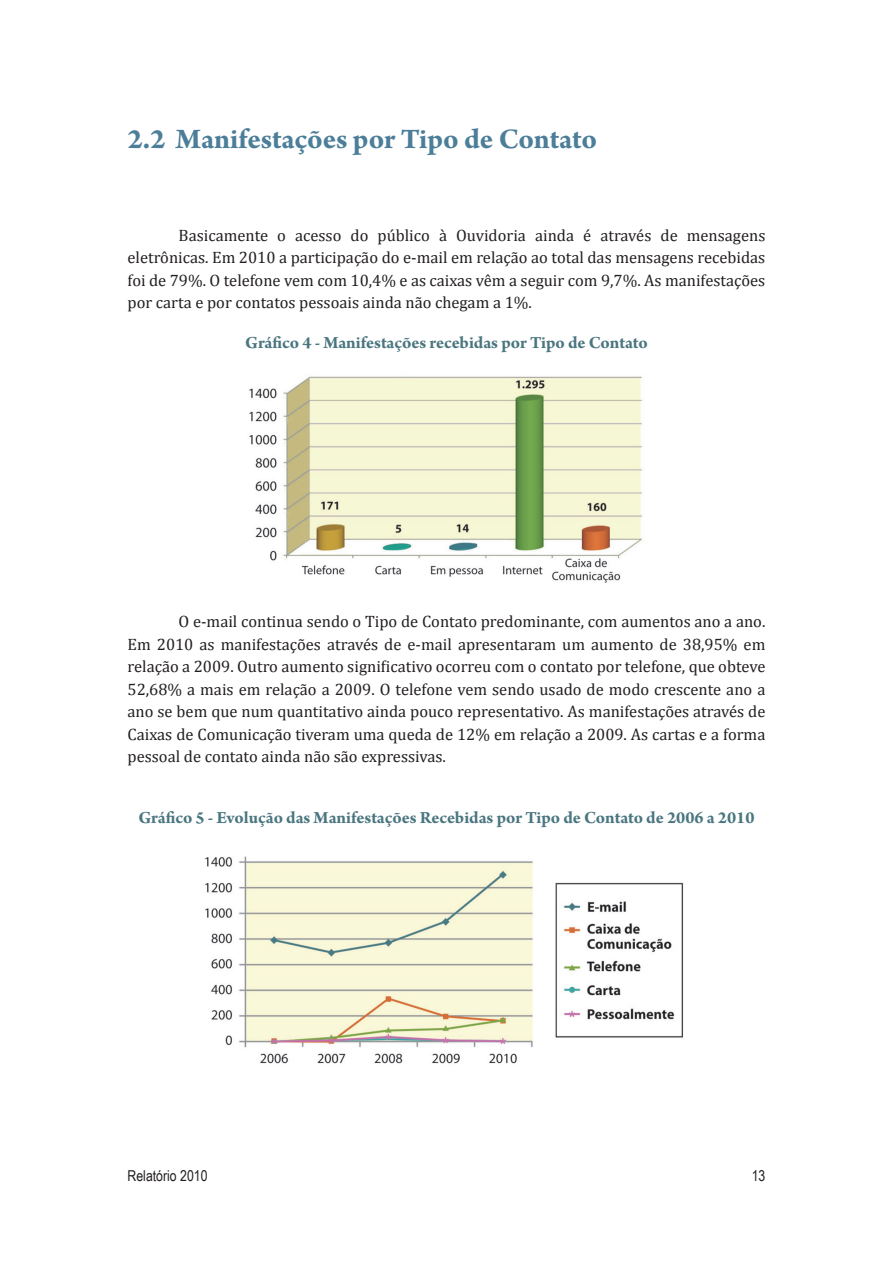
<style>
.page{position:relative;width:893px;height:1263px;background:#fff}
.page>*{position:absolute;margin:0;border:0;box-sizing:border-box;transform-origin:0 0}
.Título_2{font:700 30px "Arno Pro";letter-spacing:-.005em;color:#4c7e99}
.Título_de_gráfico{font:700 18px "Arno Pro";letter-spacing:-.005em;color:#4a7680}
.Parágrafo{font:16.5px/22.5px "Cambria";color:#231f20;text-align:justify}
.t1{font:15px "Arial Narrow";color:#231f20}
</style>
<div class="page">
<img style="left:249px;top:376px;width:394px;height:207px">
<img style="left:205px;top:856px;width:479px;height:208px">
<p class="Título_2" style="left:128px;top:121px;width:471px">2.2 Manifestações por Tipo de Contato</p>
<p class="Parágrafo" style="left:128px;top:224px;width:639px;text-indent:51px">Basicamente o acesso do público à Ouvidoria ainda é através de mensagens eletrônicas. Em 2010 a participação do e-mail em relação ao total das mensagens recebidas foi de 79%. O telefone vem com 10,4% e as caixas vêm a seguir com 9,7%. As manifestações por carta e por contatos pessoais ainda não chegam a 1%.</p>
<p class="Título_de_gráfico" style="left:245px;top:332px;width:404px">Gráfico 4 - Manifestações recebidas por Tipo de Contato</p>
<p class="Parágrafo" style="left:128px;top:610px;width:639px;text-indent:51px">O e-mail continua sendo o Tipo de Contato predominante, com aumentos ano a ano.<br>Em 2010 as manifestações através de e-mail apresentaram um aumento de 38,95% em relação a 2009. Outro aumento significativo ocorreu com o contato por telefone, que obteve 52,68% a mais em relação a 2009. O telefone vem sendo usado de modo crescente ano a ano se bem que num quantitativo ainda pouco representativo. As manifestações através de Caixas de Comunicação tiveram uma queda de 12% em relação a 2009. As cartas e a forma pessoal de contato ainda não são expressivas.</p>
<p class="Título_de_gráfico" style="left:138px;top:807px;width:618px">Gráfico 5 - Evolução das Manifestações Recebidas por Tipo de Contato de 2006 a 2010</p>
<p class="t1" style="left:128px;top:1165px;width:81px">Relatório 2010</p>
<p class="t1" style="left:752px;top:1165px;width:15px">13</p>
</div>
